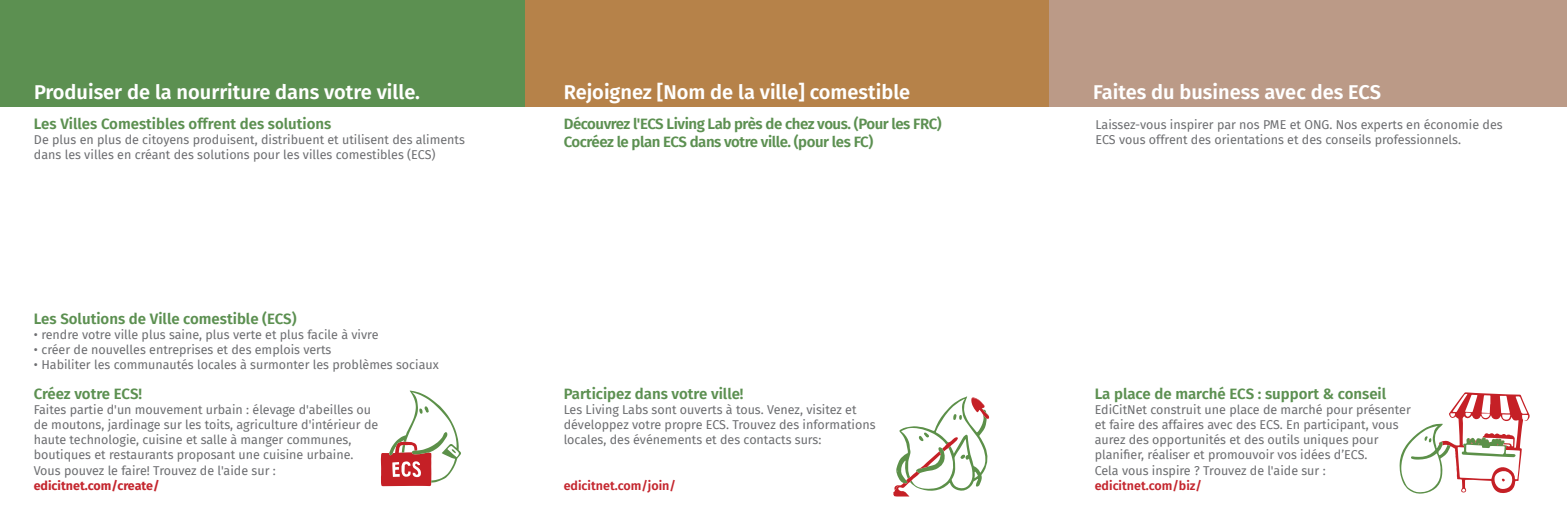
<style>
.page{position:relative;width:1567px;height:525px;background:#fff}
.page>*{position:absolute;margin:0;border:0;box-sizing:border-box;transform-origin:0 0}
.t1{font:600 20px "Fira Sans";color:#fff}
.t2{font:600 15px "Fira Sans";letter-spacing:-.005em;color:#5c9051}
.t3{font:600 15px/18px "Fira Sans";letter-spacing:-.03em;color:#5c9051}
.t4{font:12.5px/15px "Fira Sans";color:#6d6e71}
.t5{font:600 12.5px "Fira Sans";color:#c4262e}
.t6{font:700 12.5px "Fira Sans";color:#c4262e}
</style>
<div class="page">
<div style="left:0;top:0;width:524px;height:107px;background:#5c9051"></div>
<div style="left:524px;top:0;width:525px;height:107px;background:#b68249"></div>
<div style="left:1049px;top:0;width:517px;height:107px;background:#bb9a87"></div>
<svg style="left:381px;top:390px;width:80px;height:96px"></svg>
<svg style="left:893px;top:396px;width:96px;height:100px"></svg>
<svg style="left:1399px;top:392px;width:130px;height:101px"></svg>
<h1 class="t1" style="left:34px;top:76px;width:387px">Produiser de la nourriture dans votre ville.</h1>
<h1 class="t1" style="left:563px;top:76px;width:348px">Rejoignez [Nom de la ville] comestible</h1>
<h1 class="t1" style="left:1093px;top:76px;width:289px">Faites du business avec des ECS</h1>
<p class="t2" style="left:34px;top:111px;width:299px">Les Villes Comestibles offrent des solutions</p>
<p class="t4" style="left:34px;top:132px;width:432px">De plus en plus de citoyens produisent, distribuent et utilisent des aliments dans les villes en créant des solutions pour les villes comestibles (ECS)</p>
<p class="t3" style="left:563px;top:114px;width:379px">Découvrez l'ECS Living Lab près de chez vous. (Pour les FRC)<br>Cocréez le plan ECS dans votre ville. (pour les FC)</p>
<p class="t4" style="left:1095px;top:117px;width:408px">Laissez-vous inspirer par nos PME et ONG. Nos experts en économie des<br>ECS vous offrent des orientations et des conseils professionnels.</p>
<p class="t2" style="left:34px;top:306px;width:264px">Les Solutions de Ville comestible (ECS)</p>
<p class="t4" style="left:34px;top:327px;width:346px">• rendre votre ville plus saine, plus verte et plus facile à vivre</p>
<p class="t4" style="left:34px;top:342px;width:299px">• créer de nouvelles entreprises et des emplois verts</p>
<p class="t4" style="left:34px;top:357px;width:406px">• Habiliter les communautés locales à surmonter les problèmes sociaux</p>
<p class="t4" style="left:34px;top:402px;width:346px">Faites partie d'un mouvement urbain : élevage d'abeilles ou de moutons, jardinage sur les toits, agriculture d'intérieur de haute technologie, cuisine et salle à manger communes, boutiques et restaurants proposant une cuisine urbaine.<br>Vous pouvez le faire! Trouvez de l'aide sur :</p>
<p class="t6" style="left:34px;top:474px;width:127px">edicitnet.com/create/</p>
<p class="t2" style="left:34px;top:381px;width:110px">Créez votre ECS!</p>
<p class="t2" style="left:563px;top:381px;width:181px">Participez dans votre ville!</p>
<p class="t4" style="left:563px;top:402px;width:313px">Les Living Labs sont ouverts à tous. Venez, visitez et développez votre propre ECS. Trouvez des informations locales, des événements et des contacts surs:</p>
<p class="t5" style="left:563px;top:474px;width:114px">edicitnet.com/join/</p>
<p class="t2" style="left:1094px;top:381px;width:293px">La place de marché ECS : support &amp; conseil</p>
<p class="t4" style="left:1094px;top:402px;width:317px">EdiCitNet construit une place de marché pour présenter et faire des affaires avec des ECS. En participant, vous aurez des opportunités et des outils uniques pour planifier, réaliser et promouvoir vos idées d’ECS.<br>Cela vous inspire ? Trouvez de l'aide sur :</p>
<p class="t5" style="left:1094px;top:474px;width:109px">edicitnet.com/biz/</p>
</div>
